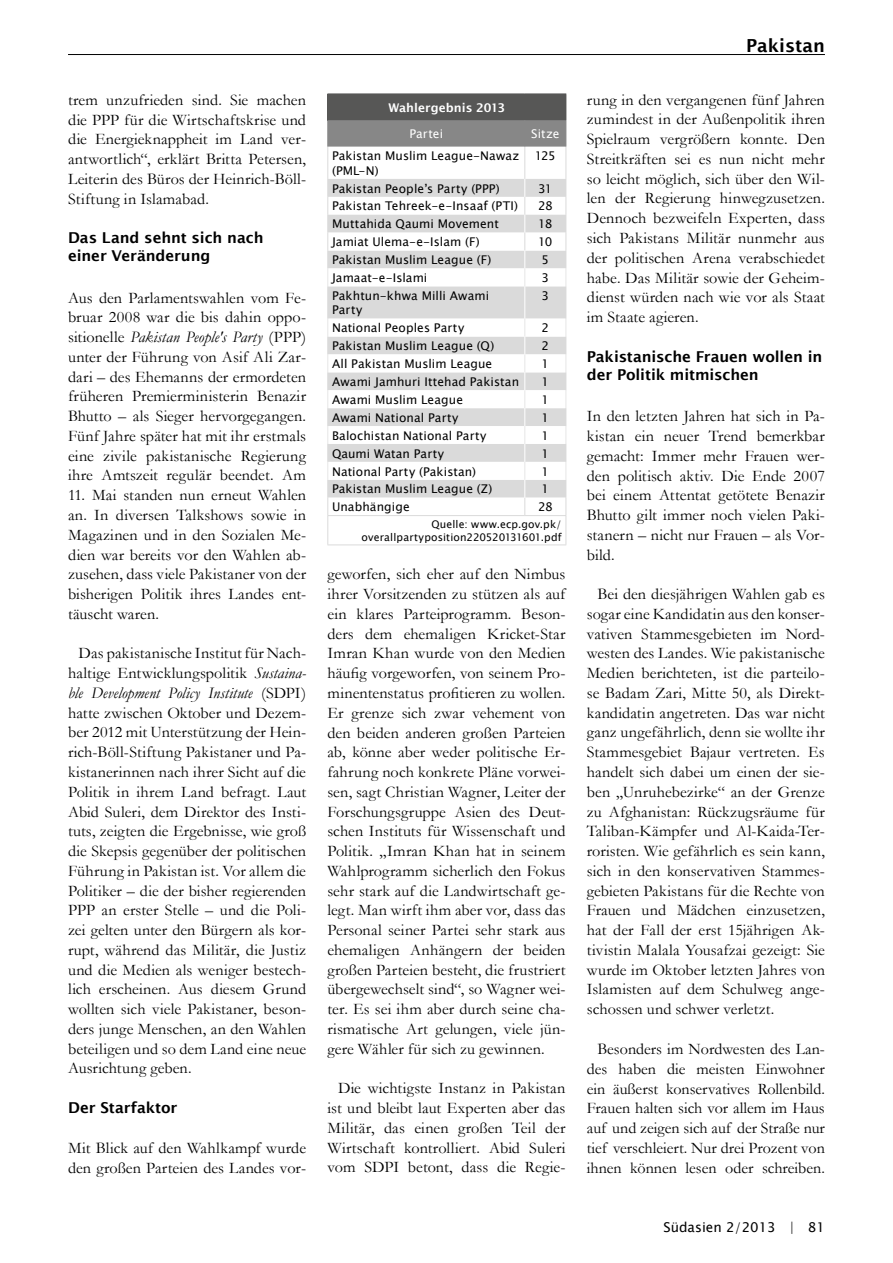
<style>
.page{position:relative;width:893px;height:1263px;background:#fff}
.page>*{position:absolute;margin:0;border:0;box-sizing:border-box;transform-origin:0 0}
.t1{font:600 18px "Lucida Sans";color:#000}
.t2{font:16.2px/19.8px "Garamond";letter-spacing:.005em;color:#000;text-align:justify}
.t3{font:600 15px/18px "Lucida Sans";letter-spacing:-.005em;color:#000}
.t4{font:13.5px "Lucida Sans Unicode";color:#000}
.t5{font:12px/14.4px "Lucida Sans Unicode";letter-spacing:.01em;color:#000}
.t6{font:600 12px "Lucida Sans";color:#fff}
.t7{font:12px "Lucida Sans Unicode";letter-spacing:.01em;color:#fff}
.t8{font:10.5px/12.6px "Lucida Sans Unicode";letter-spacing:.015em;color:#000;text-align:right}
.s1{font-style:italic}
</style>
<div class="page">
<hr style="left:68px;top:54px;width:757px;height:1px;background:#000">
<svg style="left:328px;top:179px;width:238px;height:54px;fill:#dadada"></svg>
<svg style="left:328px;top:233px;width:238px;height:86px;fill:#dadada"></svg>
<hr style="left:327px;top:147px;width:1px;height:32px;background:#dadada">
<hr style="left:524px;top:147px;width:1px;height:32px;background:#dadada">
<hr style="left:566px;top:147px;width:1px;height:32px;background:#dadada">
<hr style="left:327px;top:286px;width:1px;height:33px;background:#dadada">
<hr style="left:566px;top:286px;width:1px;height:33px;background:#dadada">
<hr style="left:524px;top:286px;width:1px;height:33px;background:#fff">
<hr style="left:327px;top:544px;width:198px;height:1px;background:#dadada">
<hr style="left:525px;top:544px;width:41px;height:1px;background:#dadada">
<svg style="left:327px;top:179px;width:1px;height:107px"></svg>
<svg style="left:524px;top:179px;width:1px;height:107px"></svg>
<svg style="left:566px;top:179px;width:1px;height:107px"></svg>
<svg style="left:327px;top:94px;width:240px;height:53px;background:#70706f"></svg>
<svg style="left:327px;top:319px;width:240px;height:225px"></svg>
<p class="t2" style="left:68px;top:89px;width:240px">trem unzufrieden sind. Sie machen die PPP für die Wirtschaftskrise und die Energieknappheit im Land ver&shy;antwortlich“, erklärt Britta Petersen, Leiterin des Büros der Heinrich-Böll-Stiftung in Islamabad.</p>
<p class="t3" style="left:68px;top:229px;width:197px">Das Land sehnt sich nach einer Veränderung</p>
<p class="t2" style="left:68px;top:287px;width:240px">Aus den Parlamentswahlen vom Fe&shy;bruar 2008 war die bis dahin oppo&shy;sitionelle <span class="s1">Pakistan People's Party</span> (PPP) unter der Führung von Asif Ali Zar&shy;dari – des Ehemanns der ermordeten früheren Premierministerin Benazir Bhutto – als Sieger hervorgegangen.<br>Fünf Jahre später hat mit ihr erstmals eine zivile pakistanische Regierung ihre Amtszeit regulär beendet. Am</p>
<p class="t2" style="left:68px;top:485px;width:240px">11. Mai standen nun erneut Wahlen an. In diversen Talkshows sowie in Magazinen und in den Sozialen Me&shy;dien war bereits vor den Wahlen ab&shy;zusehen, dass viele Pakistaner von der bisherigen Politik ihres Landes ent&shy;täuscht waren.</p>
<p class="t2" style="left:68px;top:643px;width:240px;text-indent:11px">Das pakistanische Institut für Nach&shy;haltige Entwicklungspolitik <span class="s1">Sustaina&shy;ble Development Policy Institute</span> (SDPI) hatte zwischen Oktober und Dezem&shy;ber 2012 mit Unterstützung der Hein&shy;rich-Böll-Stiftung Pakistaner und Pa&shy;kistanerinnen nach ihrer Sicht auf die Politik in ihrem Land befragt. Laut Abid Suleri, dem Direktor des Insti&shy;tuts, zeigten die Ergebnisse, wie groß die Skepsis gegenüber der politischen Führung in Pakistan ist. Vor allem die Politiker – die der bisher regierenden PPP an erster Stelle – und die Poli&shy;zei gelten unter den Bürgern als kor&shy;rupt, während das Militär, die Justiz und die Medien als weniger bestech&shy;lich erscheinen. Aus diesem Grund wollten sich viele Pakistaner, beson&shy;ders junge Menschen, an den Wahlen beteiligen und so dem Land eine neue Ausrichtung geben.</p>
<p class="t3" style="left:68px;top:1099px;width:111px">Der Starfaktor</p>
<p class="t2" style="left:68px;top:1137px;width:240px">Mit Blick auf den Wahlkampf wurde den großen Parteien des Landes vor-</p>
<p class="t6" style="left:388px;top:101px;width:118px">Wahlergebnis 2013</p>
<p class="t7" style="left:409px;top:124px;width:35px">Partei</p>
<p class="t7" style="left:531px;top:124px;width:30px">Sitze</p>
<p class="t5" style="left:332px;top:149px;width:189px">Pakistan Muslim League-Nawaz (PML-N)</p>
<p class="t5" style="left:535px;top:149px;width:22px">125</p>
<p class="t5" style="left:332px;top:181px;width:169px">Pakistan People’s Party (PPP)</p>
<p class="t5" style="left:538px;top:181px;width:16px">31</p>
<p class="t5" style="left:332px;top:199px;width:187px">Pakistan Tehreek-e-Insaaf (PTI)</p>
<p class="t5" style="left:538px;top:199px;width:16px">28</p>
<p class="t5" style="left:332px;top:217px;width:168px">Muttahida Qaumi Movement</p>
<p class="t5" style="left:538px;top:217px;width:16px">18</p>
<p class="t5" style="left:332px;top:235px;width:149px">Jamiat Ulema-e-Islam (F)</p>
<p class="t5" style="left:538px;top:235px;width:16px">10</p>
<p class="t5" style="left:332px;top:253px;width:161px">Pakistan Muslim League (F)</p>
<p class="t5" style="left:542px;top:253px;width:9px">5</p>
<p class="t5" style="left:332px;top:271px;width:97px">Jamaat-e-Islami</p>
<p class="t5" style="left:542px;top:271px;width:9px">3</p>
<p class="t5" style="left:332px;top:289px;width:159px">Pakhtun-khwa Milli Awami<br>Party</p>
<p class="t5" style="left:542px;top:289px;width:9px">3</p>
<p class="t5" style="left:332px;top:321px;width:134px">National Peoples Party</p>
<p class="t5" style="left:542px;top:321px;width:9px">2</p>
<p class="t5" style="left:332px;top:339px;width:164px">Pakistan Muslim League (Q)</p>
<p class="t5" style="left:542px;top:339px;width:9px">2</p>
<p class="t5" style="left:332px;top:357px;width:162px">All Pakistan Muslim League</p>
<p class="t5" style="left:542px;top:357px;width:9px">1</p>
<p class="t5" style="left:332px;top:375px;width:189px">Awami Jamhuri Ittehad Pakistan</p>
<p class="t5" style="left:542px;top:375px;width:9px">1</p>
<p class="t5" style="left:332px;top:392px;width:132px">Awami Muslim League</p>
<p class="t5" style="left:542px;top:392px;width:9px">1</p>
<p class="t5" style="left:332px;top:410px;width:128px">Awami National Party</p>
<p class="t5" style="left:542px;top:410px;width:9px">1</p>
<p class="t5" style="left:332px;top:428px;width:156px">Balochistan National Party</p>
<p class="t5" style="left:542px;top:428px;width:9px">1</p>
<p class="t5" style="left:332px;top:446px;width:114px">Qaumi Watan Party</p>
<p class="t5" style="left:542px;top:446px;width:9px">1</p>
<p class="t5" style="left:332px;top:464px;width:146px">National Party (Pakistan)</p>
<p class="t5" style="left:542px;top:464px;width:9px">1</p>
<p class="t5" style="left:332px;top:482px;width:162px">Pakistan Muslim League (Z)</p>
<p class="t5" style="left:542px;top:482px;width:9px">1</p>
<p class="t5" style="left:332px;top:500px;width:79px">Unabhängige</p>
<p class="t5" style="left:538px;top:500px;width:16px">28</p>
<p class="t8" style="left:362px;top:518px;width:202px">Quelle: www.ecp.gov.pk/ overallpartyposition220520131601.pdf</p>
<p class="t2" style="left:327px;top:564px;width:240px">geworfen, sich eher auf den Nimbus ihrer Vorsitzenden zu stützen als auf ein klares Parteiprogramm. Beson&shy;ders dem ehemaligen Kricket-Star Imran Khan wurde von den Medien häufig vorgeworfen, von seinem Pro&shy;minentenstatus profitieren zu wollen.<br>Er grenze sich zwar vehement von den beiden anderen großen Parteien ab, könne aber weder politische Er&shy;fahrung noch konkrete Pläne vorwei&shy;sen, sagt Christian Wagner, Leiter der Forschungsgruppe Asien des Deut&shy;schen Instituts für Wissenschaft und Politik. „Imran Khan hat in seinem Wahlprogramm sicherlich den Fokus sehr stark auf die Landwirtschaft ge&shy;legt. Man wirft ihm aber vor, dass das Personal seiner Partei sehr stark aus ehemaligen Anhängern der beiden großen Parteien besteht, die frustriert übergewechselt sind“, so Wagner wei&shy;ter. Es sei ihm aber durch seine cha&shy;rismatische Art gelungen, viele jün&shy;gere Wähler für sich zu gewinnen.</p>
<p class="t2" style="left:327px;top:1078px;width:240px;text-indent:11px">Die wichtigste Instanz in Pakistan ist und bleibt laut Experten aber das Militär, das einen großen Teil der Wirtschaft kontrolliert. Abid Suleri vom SDPI betont, dass die Regie-</p>
<p class="t1" style="left:746px;top:35px;width:80px">Pakistan</p>
<p class="t2" style="left:587px;top:89px;width:240px">rung in den vergangenen fünf Jahren zumindest in der Außenpolitik ihren Spielraum vergrößern konnte. Den Streitkräften sei es nun nicht mehr so leicht möglich, sich über den Wil&shy;len der Regierung hinwegzusetzen.<br>Dennoch bezweifeln Experten, dass sich Pakistans Militär nunmehr aus der politischen Arena verabschiedet habe. Das Militär sowie der Geheim&shy;dienst würden nach wie vor als Staat im Staate agieren.</p>
<p class="t3" style="left:587px;top:347px;width:237px">Pakistanische Frauen wollen in der Politik mitmischen</p>
<p class="t2" style="left:587px;top:406px;width:240px">In den letzten Jahren hat sich in Pa&shy;kistan ein neuer Trend bemerkbar gemacht: Immer mehr Frauen wer&shy;den politisch aktiv. Die Ende 2007 bei einem Attentat getötete Benazir Bhutto gilt immer noch vielen Paki&shy;stanern – nicht nur Frauen – als Vor&shy;bild.</p>
<p class="t2" style="left:587px;top:584px;width:240px;text-indent:11px">Bei den diesjährigen Wahlen gab es sogar eine Kandidatin aus den konser&shy;vativen Stammesgebieten im Nord&shy;westen des Landes. Wie pakistanische Medien berichteten, ist die parteilo&shy;se Badam Zari, Mitte 50, als Direkt&shy;kandidatin angetreten. Das war nicht ganz ungefährlich, denn sie wollte ihr Stammesgebiet Bajaur vertreten. Es handelt sich dabei um einen der sie&shy;ben „Unruhebezirke“ an der Grenze zu Afghanistan: Rückzugsräume für Taliban-Kämpfer und Al-Kaida-Ter&shy;roristen. Wie gefährlich es sein kann, sich in den konservativen Stammes&shy;gebieten Pakistans für die Rechte von Frauen und Mädchen einzusetzen, hat der Fall der erst 15jährigen Ak&shy;tivistin Malala Yousafzai gezeigt: Sie wurde im Oktober letzten Jahres von Islamisten auf dem Schulweg ange&shy;schossen und schwer verletzt.</p>
<p class="t2" style="left:587px;top:1038px;width:240px;text-indent:11px">Besonders im Nordwesten des Lan&shy;des haben die meisten Einwohner ein äußerst konservatives Rollenbild.<br>Frauen halten sich vor allem im Haus auf und zeigen sich auf der Straße nur tief verschleiert. Nur drei Prozent von ihnen können lesen oder schreiben.</p>
<p class="t4" style="left:663px;top:1216px;width:163px">Südasien 2/2013 | 81</p>
</div>
